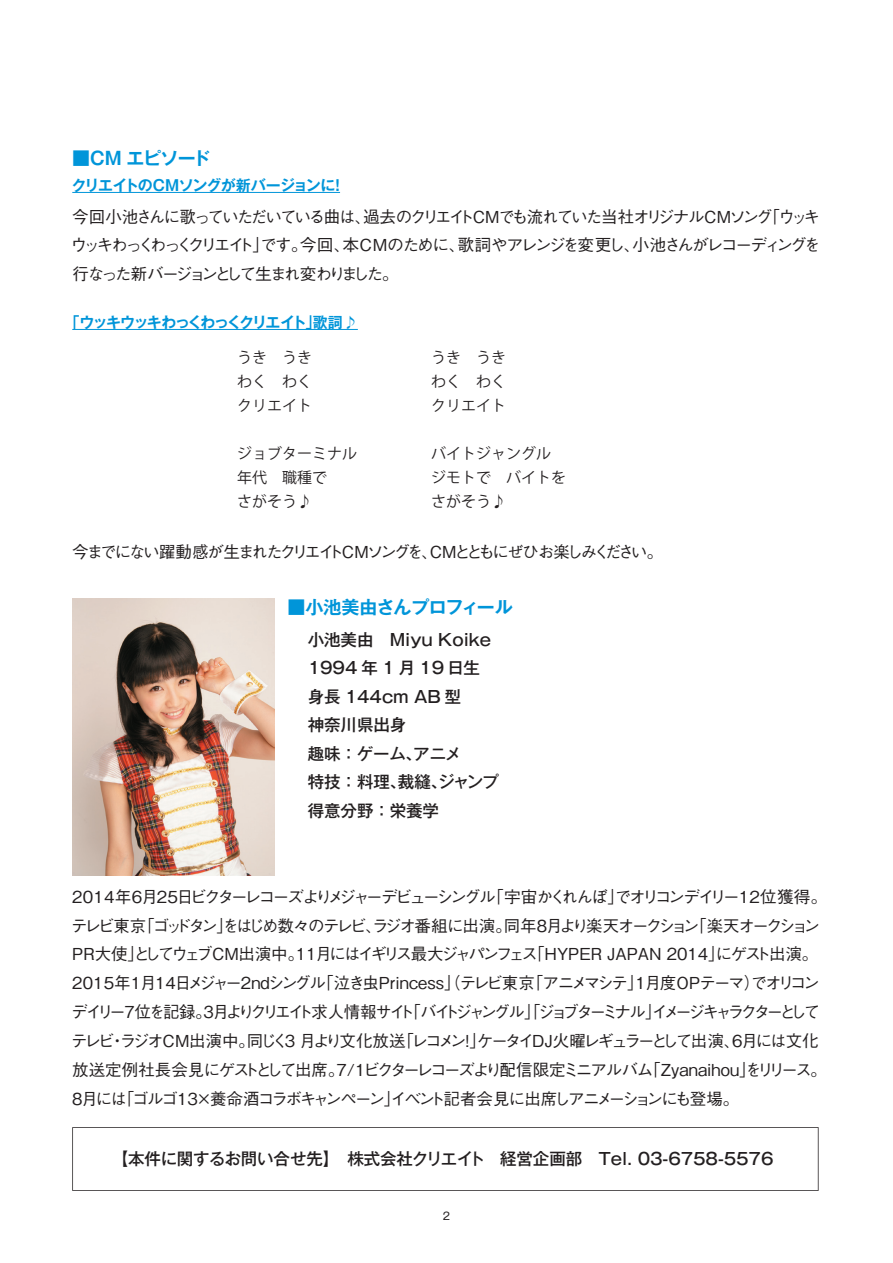
<style>
.page{position:relative;width:893px;height:1263px;background:#fff}
.page>*{position:absolute;margin:0;border:0;box-sizing:border-box;transform-origin:0 0}
.t1{font:700 18px "Gothic MB101 Pr 5 De";letter-spacing:-.04em;color:#0095d9}
.t2{font:500 16.5px/28.8px "Gothic BBB Pr 5";letter-spacing:-.14em;color:#231f20;text-align:justify}
.t3{font:500 16.5px/28.5px "Gothic MB101 Pr 5";letter-spacing:-.005em;color:#231f20}
.t4{font:15px/24px "Koz Go Pro";color:#231f20;text-align:justify}
.t5{font:700 15px "Gothic MB101 Pr 5 De";letter-spacing:-.11em;color:#0095d9}
.t6{font:700 15px "Gothic MB101 Pr 5 De";letter-spacing:-.04em;color:#0095d9}
.t7{font:10.5px "Gothic MB101 Pr 5";color:#231f20}
</style>
<div class="page">
<hr style="left:72px;top:192px;width:268px;height:1px;background:#0095d9">
<hr style="left:72px;top:329px;width:286px;height:1px;background:#0095d9">
<svg style="left:72px;top:1127px;width:747px;height:64px"></svg>
<img style="left:72px;top:598px;width:202px;height:277px">
<p class="t1" style="left:72px;top:143px;width:140px">■CM エピソード</p>
<p class="t6" style="left:72px;top:173px;width:275px">クリエイトのCMソングが新バージョンに！</p>
<p class="t2" style="left:71px;top:200px;width:752px">今回小池さんに歌っていただいている曲は、過去のクリエイトCMでも流れていた当社オリジナルCMソング「ウッキウッキわっくわっくクリエイト」です。今回、本CMのために、歌詞やアレンジを変更し、小池さんがレコーディングを行なった新バージョンとして生まれ変わりました。</p>
<p class="t5" style="left:65px;top:310px;width:295px">「ウッキウッキわっくわっくクリエイト」歌詞♪</p>
<p class="t4" style="left:237px;top:346px;width:76px">うき　うきわく　わくクリエイト</p>
<p class="t4" style="left:237px;top:442px;width:121px;text-align:left">ジョブターミナル年代　職種で<br>さがそう♪</p>
<p class="t4" style="left:431px;top:346px;width:76px">うき　うきわく　わくクリエイト</p>
<p class="t4" style="left:431px;top:442px;width:136px;text-align:left">バイトジャングルジモトで　バイトをさがそう♪</p>
<p class="t2" style="left:72px;top:535px;width:592px">今までにない躍動感が生まれたクリエイトCMソングを、CMとともにぜひお楽しみください。</p>
<p class="t1" style="left:288px;top:593px;width:227px">■小池美由さんプロフィール</p>
<p class="t3" style="left:308px;top:624px;width:193px">小池美由　Miyu Koike<br>1994 年 1 月 19日生身長 144cm AB 型<br>神奈川県出身<br>趣味：ゲーム、アニメ<br>特技：料理、裁縫、ジャンプ得意分野：栄養学</p>
<p class="t2" style="left:71px;top:880px;width:758px;text-align:left">2014年6月25日ビクターレコーズよりメジャーデビューシングル「宇宙かくれんぼ」でオリコンデイリー12位獲得。テレビ東京「ゴッドタン」をはじめ数々のテレビ、ラジオ番組に出演。同年8月より楽天オークション「楽天オークションPR大使」としてウェブＣＭ出演中。11月にはイギリス最大ジャパンフェス「HYPER JAPAN 2014」にゲスト出演。2015年1月14日メジャー2ndシングル「泣き虫Princess」（テレビ東京「アニメマシテ」1月度ＯＰテーマ）でオリコンデイリー7位を記録。3月よりクリエイト求人情報サイト「バイトジャングル」「ジョブターミナル」イメージキャラクターとしてテレビ・ラジオＣＭ出演中。同じく3 月より文化放送「レコメン！」ケータイＤＪ火曜レギュラーとして出演、6月には文化放送定例社長会見にゲストとして出席。7/1ビクターレコーズより配信限定ミニアルバム「Zyanaihou」をリリース。8月には「ゴルゴ13×養命酒コラボキャンペーン」イベント記者会見に出席しアニメーションにも登場。</p>
<p class="t3" style="left:112px;top:1143px;width:663px">【本件に関するお問い合せ先】　株式会社クリエイト　経営企画部　Tel. 03-6758-5576</p>
<p class="t7" style="left:443px;top:1208px;width:9px">2</p>
</div>
